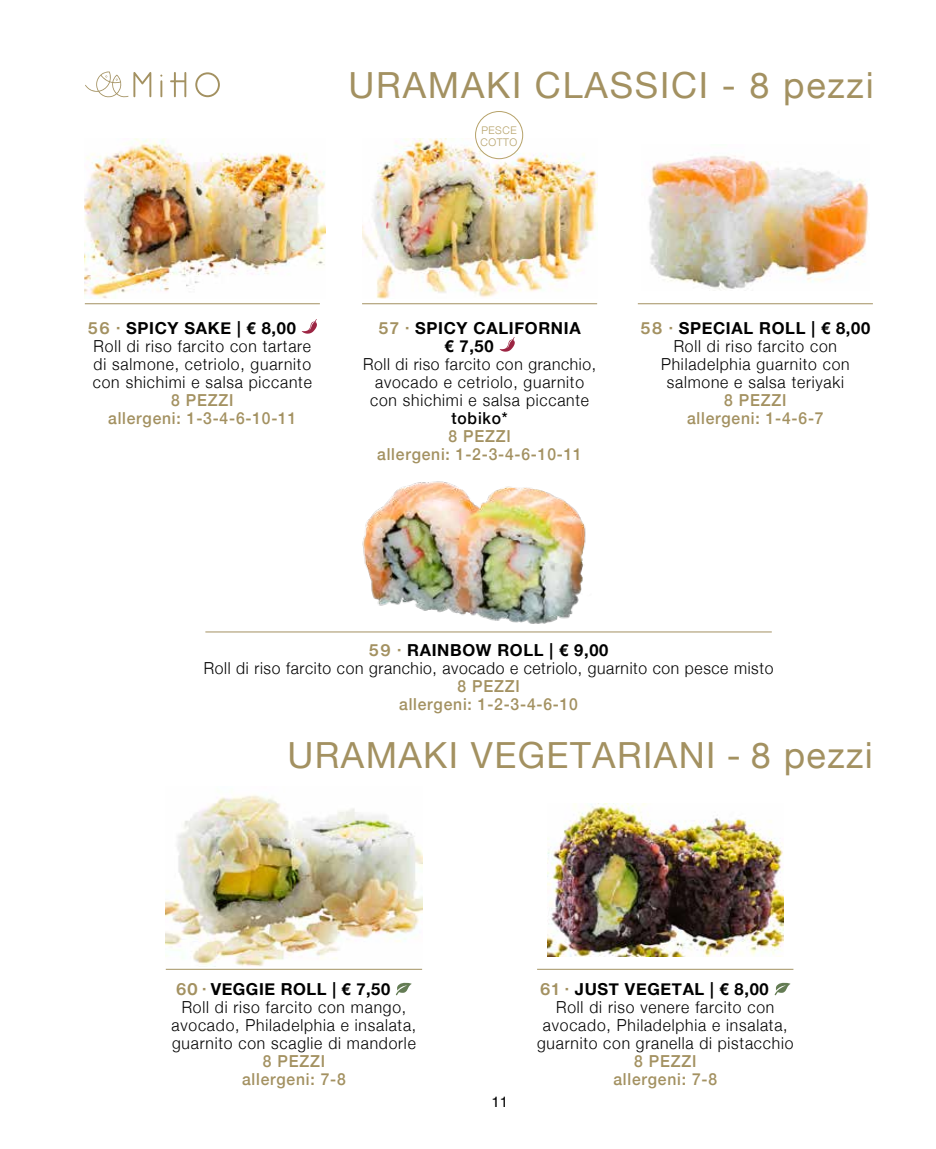
<style>
.page{position:relative;width:936px;height:1149px;background:#fff}
.page>*{position:absolute;margin:0;border:0;box-sizing:border-box;transform-origin:0 0}
.t1{font:36px "Helvetica Neue";letter-spacing:.04em;color:#a39161}
.t2{font:300 16.5px/18px "Helvetica Neue";letter-spacing:.05em;color:#000;text-align:center;scale:.95 1}
.t3{font:500 16.5px/18px "Helvetica Neue";letter-spacing:.05em;color:#a39161;text-align:center;scale:.95 1}
.t4{font:700 16.5px/18px "Helvetica Neue";letter-spacing:.04em;color:#000}
.t5{font:500 16.5px "Helvetica Neue";letter-spacing:.05em;color:#000;scale:.95 1}
.t6{font:15px "Helvetica";color:#000}
.t7{font:300 10.5px/12px "Helvetica Neue";letter-spacing:.05em;color:#b6a269}
.s1{font-family:"Helvetica Now Display";font-weight:700;color:#a39161}
.s2{font-weight:700}
.s3{font-family:"Helvetica Now Display";color:#a39161}
</style>
<div class="page">
<svg style="left:170px;top:72px;width:16px;height:25px"></svg>
<svg style="left:195px;top:72px;width:25px;height:25px"></svg>
<svg style="left:160px;top:75px;width:2px;height:22px"></svg>
<svg style="left:85px;top:71px;width:66px;height:27px"></svg>
<svg style="left:302px;top:319px;width:15px;height:14px"></svg>
<svg style="left:499px;top:337px;width:15px;height:14px"></svg>
<svg style="left:396px;top:982px;width:15px;height:13px"></svg>
<svg style="left:774px;top:982px;width:16px;height:13px"></svg>
<hr style="left:85px;top:303px;width:235px;height:1px;background:#a39161">
<hr style="left:362px;top:303px;width:235px;height:1px;background:#a39161">
<hr style="left:205px;top:631px;width:566px;height:1px;background:#a39161">
<hr style="left:637px;top:303px;width:235px;height:1px;background:#a39161">
<hr style="left:166px;top:968px;width:256px;height:1px;background:#a39161">
<hr style="left:537px;top:968px;width:256px;height:1px;background:#a39161">
<img style="left:85px;top:138px;width:240px;height:160px">
<img style="left:362px;top:138px;width:235px;height:160px">
<img style="left:648px;top:155px;width:221px;height:135px">
<img style="left:166px;top:795px;width:256px;height:171px">
<img style="left:547px;top:803px;width:236px;height:152px">
<div style="left:475px;top:111px;width:48px;height:48px;border:1px solid #b6a269;border-radius:50%"></div>
<img style="left:362px;top:481px;width:224px;height:142px">
<h1 class="t1" style="left:348px;top:59px;width:526px">URAMAKI CLASSICI - 8 pezzi</h1>
<p class="t7" style="left:480px;top:123px;width:38px">PESCE<br>COTTO</p>
<p class="t2" style="left:93px;top:317px;width:232px;text-align:left;text-indent:-5px"><span class="s1">56 ·</span> <span class="s2">SPICY SAKE | € 8,00<br></span>Roll di riso farcito con tartare di salmone, cetriolo, guarnito con shichimi e salsa piccante</p>
<p class="t3" style="left:108px;top:389px;width:200px">8 PEZZI<br>allergeni: 1-3-4-6-10-11</p>
<p class="t4" style="left:444px;top:319px;width:138px;text-indent:-66px"><span class="s3">57 ·</span> SPICY CALIFORNIA € 7,50</p>
<p class="t2" style="left:363px;top:353px;width:247px">Roll di riso farcito con granchio, avocado e cetriolo, guarnito con shichimi e salsa piccante</p>
<p class="t5" style="left:451px;top:404px;width:61px">tobiko*</p>
<p class="t3" style="left:377px;top:425px;width:217px">8 PEZZI<br>allergeni: 1-2-3-4-6-10-11</p>
<p class="t2" style="left:640px;top:317px;width:243px"><span class="s1">58 ·</span> <span class="s2">SPECIAL ROLL | € 8,00<br></span>Roll di riso farcito con<br>Philadelphia guarnito con salmone e salsa teriyaki</p>
<p class="t3" style="left:687px;top:389px;width:145px">8 PEZZI allergeni: 1-4-6-7</p>
<p class="t2" style="left:204px;top:639px;width:601px"><span class="s1">59 ·</span> <span class="s2">RAINBOW ROLL | € 9,00<br></span>Roll di riso farcito con granchio, avocado e cetriolo, guarnito con pesce misto</p>
<p class="t3" style="left:399px;top:675px;width:190px">8 PEZZI<br>allergeni: 1-2-3-4-6-10</p>
<h1 class="t1" style="left:287px;top:728px;width:587px">URAMAKI VEGETARIANI - 8 pezzi</h1>
<p class="t4" style="left:176px;top:980px;width:215px"><span class="s3">60 ·</span> VEGGIE ROLL | € 7,50</p>
<p class="t2" style="left:182px;top:996px;width:238px">Roll di riso farcito con mango,</p>
<p class="t2" style="left:171px;top:1014px;width:259px">avocado, Philadelphia e insalata,</p>
<p class="t2" style="left:172px;top:1032px;width:258px">guarnito con scaglie di mandorle</p>
<p class="t3" style="left:242px;top:1050px;width:111px">8 PEZZI allergeni: 7-8</p>
<p class="t6" style="left:491px;top:1089px;width:18px">11</p>
<p class="t4" style="left:540px;top:980px;width:230px"><span class="s3">61 ·</span> JUST VEGETAL | € 8,00</p>
<p class="t2" style="left:556px;top:996px;width:231px">Roll di riso venere farcito con</p>
<p class="t2" style="left:543px;top:1014px;width:259px">avocado, Philadelphia e insalata,</p>
<p class="t2" style="left:537px;top:1032px;width:271px">guarnito con granella di pistacchio</p>
<p class="t3" style="left:613px;top:1050px;width:111px">8 PEZZI allergeni: 7-8</p>
</div>
